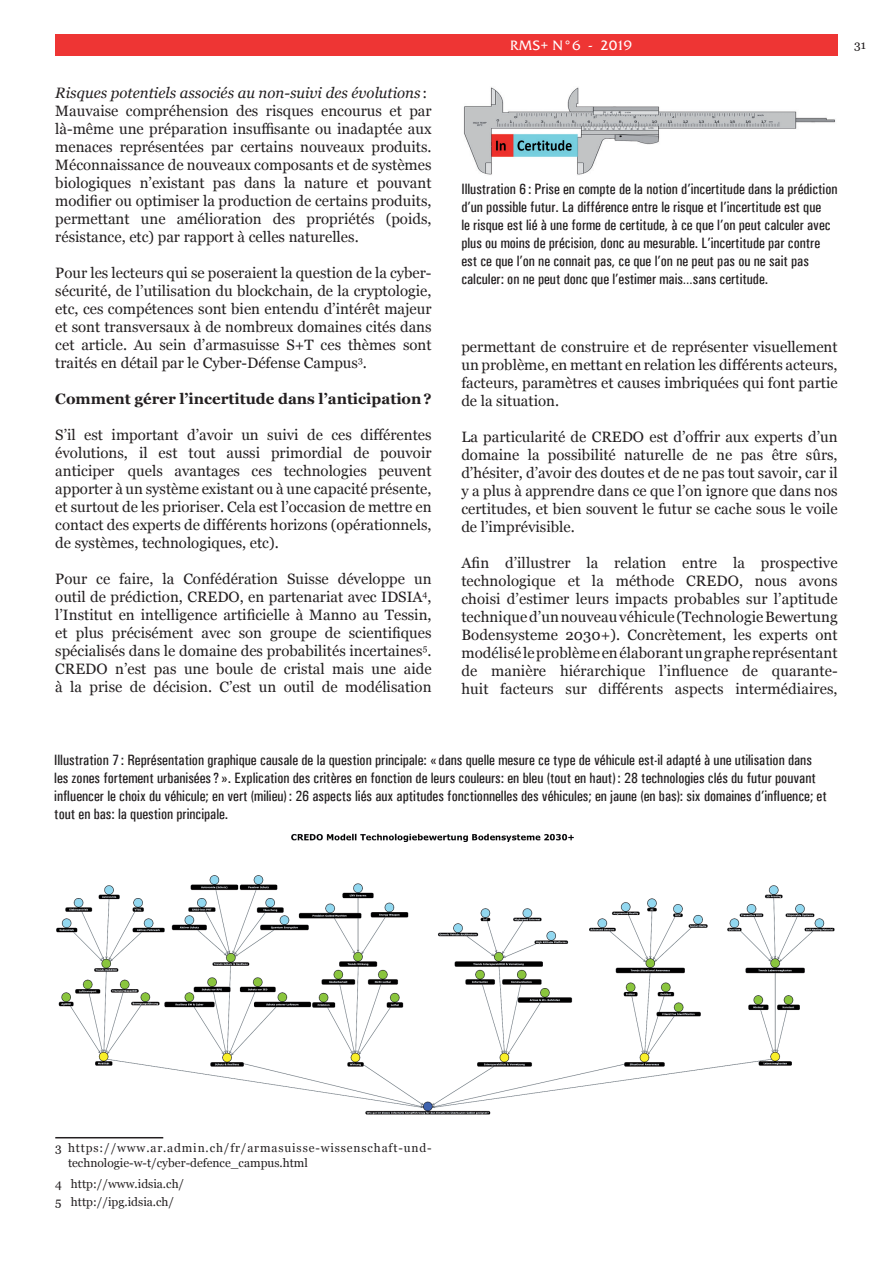
<style>
.page{position:relative;width:893px;height:1263px;background:#fff}
.page>*{position:absolute;margin:0;border:0;box-sizing:border-box;transform-origin:0 0}
.t1{font:15px/18px "Georgia";color:#231f20;text-align:justify}
.t2{font:500 condensed 15px/18px "Univers";color:#231f20}
.t3{font:700 15px "Georgia";color:#231f20}
.t4{font:13.5px "Friz Qua";color:#fff}
.t5{font:12px/14.4px "Georgia";letter-spacing:.07em;color:#231f20}
.t6{font:12px/18px "Georgia";color:#231f20}
.s1{font-style:italic}
</style>
<div class="page">
<div style="left:55px;top:34px;width:783px;height:21px;background:#ee3534"></div>
<hr style="left:55px;top:1137px;width:108px;height:1px;background:#231f20">
<img style="left:464px;top:87px;width:372px;height:88px">
<img style="left:56px;top:833px;width:779px;height:282px">
<p class="t1" style="left:55px;top:83px;width:378px;text-align:left"><span class="s1">Risques potentiels associés au non-suivi des évolutions</span> :<br>Mauvaise compréhension des risques encourus et par là-même une préparation insuffisante ou inadaptée aux menaces représentées par certains nouveaux produits.<br>Méconnaissance de nouveaux composants et de systèmes biologiques n’existant pas dans la nature et pouvant modifier ou optimiser la production de certains produits, permettant une amélioration des propriétés (poids, résistance, etc) par rapport à celles naturelles.</p>
<p class="t1" style="left:55px;top:263px;width:378px">Pour les lecteurs qui se poseraient la question de la cyber&shy;sécurité, de l’utilisation du blockchain, de la cryptologie, etc, ces compétences sont bien entendu d’intérêt majeur et sont transversaux à de nombreux domaines cités dans cet article. Au sein d’armasuisse S+T ces thèmes sont traités en détail par le Cyber-Défense Campus<sup>3</sup>.</p>
<p class="t3" style="left:55px;top:387px;width:378px">Comment gérer l’incertitude dans l’anticipation?</p>
<p class="t1" style="left:55px;top:425px;width:378px">S’il est important d’avoir un suivi de ces différentes évolutions, il est tout aussi primordial de pouvoir anticiper quels avantages ces technologies peuvent apporter à un système existant ou à une capacité présente, et surtout de les prioriser. Cela est l’occasion de mettre en contact des experts de différents horizons (opérationnels, de systèmes, technologiques, etc).</p>
<p class="t1" style="left:55px;top:569px;width:378px">Pour ce faire, la Confédération Suisse développe un outil de prédiction, CREDO, en partenariat avec IDSIA<sup>4</sup>, l’Institut en intelligence artificielle à Manno au Tessin, et plus précisément avec son groupe de scientifiques spécialisés dans le domaine des probabilités incertaines<sup>5</sup>.<br>CREDO n’est pas une boule de cristal mais une aide à la prise de décision. C’est un outil de modélisation</p>
<p class="t4" style="left:510px;top:37px;width:123px">RMS+ N°6 - 2019</p>
<p class="t6" style="left:854px;top:36px;width:13px">31</p>
<p class="t2" style="left:461px;top:180px;width:378px">Illustration 6 : Prise en compte de la notion d’incertitude dans la prédiction d’un possible futur. La différence entre le risque et l’incertitude est que<br>le risque est lié à une forme de certitude, à ce que l’on peut calculer avec plus ou moins de précision, donc au mesurable. L’incertitude par contre est ce que l’on ne connait pas, ce que l’on ne peut pas ou ne sait pas calculer: on ne peut donc que l’estimer mais…sans certitude.</p>
<p class="t1" style="left:461px;top:337px;width:378px">permettant de construire et de représenter visuellement un problème, en mettant en relation les différents acteurs, facteurs, paramètres et causes imbriquées qui font partie de la situation.</p>
<p class="t1" style="left:461px;top:427px;width:378px">La particularité de CREDO est d’offrir aux experts d’un domaine la possibilité naturelle de ne pas être sûrs, d’hésiter, d’avoir des doutes et de ne pas tout savoir, car il y a plus à apprendre dans ce que l’on ignore que dans nos certitudes, et bien souvent le futur se cache sous le voile de l’imprévisible.</p>
<p class="t1" style="left:461px;top:553px;width:378px">Afin d’illustrer la relation entre la prospective technologique et la méthode CREDO, nous avons choisi d’estimer leurs impacts probables sur l’aptitude technique d’un nouveau véhicule (Technologie Bewertung Bodensysteme 2030+). Concrètement, les experts ont modélisé le problème en élaborant un graphe représentant de manière hiérarchique l’influence de quarante&shy;huit facteurs sur différents aspects intermédiaires,</p>
<p class="t2" style="left:54px;top:751px;width:774px">Illustration 7 : Représentation graphique causale de la question principale: « dans quelle mesure ce type de véhicule est-il adapté à une utilisation dans les zones fortement urbanisées ? ». Explication des critères en fonction de leurs couleurs: en bleu (tout en haut) : 28 technologies clés du futur pouvant influencer le choix du véhicule; en vert (milieu) : 26 aspects liés aux aptitudes fonctionnelles des véhicules; en jaune (en bas): six domaines d’influence; et tout en bas: la question principale.</p>
<p class="t5" style="left:68px;top:1140px;width:365px;text-indent:-13px">3 https://www.ar.admin.ch/fr/armasuisse-wissenschaft-und&shy;technologie-w-t/cyber-defence_campus.html</p>
<p class="t6" style="left:55px;top:1174px;width:131px">4 http://www.idsia.ch/<br>5 http://ipg.idsia.ch/</p>
</div>
